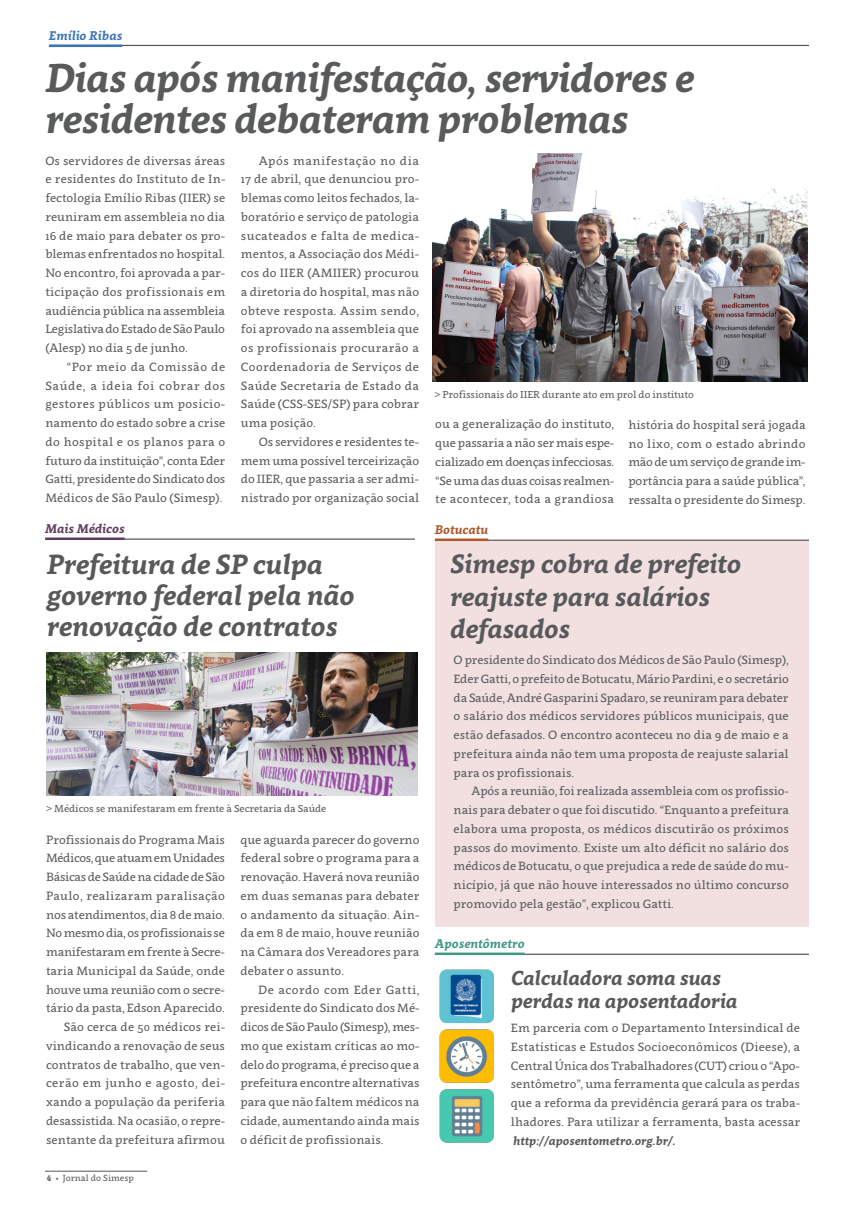
<style>
.page{position:relative;width:851px;height:1205px;background:#fff}
.page>*{position:absolute;margin:0;border:0;box-sizing:border-box;transform-origin:0 0}
.t1{font:italic 700 40px/41.2px "Clavo";letter-spacing:-.02em;color:#585a5b}
.t2{font:italic 700 27.5px/31.2px "Clavo";letter-spacing:-.01em;color:#58595b}
.t3{font:italic 700 26.25px/32.5px "Clavo";letter-spacing:-.01em;color:#58595b}
.t4{font:italic 700 20px/22.5px "Clavo";letter-spacing:-.01em;color:#58595b}
.t5{font:italic 700 12.5px "Clavo";color:#429785}
.t6{font:italic 700 12.5px "Clavo";color:#3e74b9}
.t7{font:italic 700 12.5px "Clavo";color:#613b5e}
.t8{font:italic 700 12.5px "Clavo";color:#ae5727}
.t9{font:11.88px/18.8px "Clavo";color:#58595b;text-align:justify}
.t10{font:italic 700 11.88px "Clavo";color:#58595b}
.t11{font:10px "Clavo";letter-spacing:-.01em;color:#58595b}
.t12{font:8.75px "Clavo";color:#58595b}
.s1{font-weight:700;font-style:italic}
</style>
<div class="page">
<div style="left:435px;top:541px;width:373px;height:386px;background:#f2e0e1"></div>
<hr style="left:50px;top:45px;width:758px;height:1px;background:#58595b">
<hr style="left:49px;top:45px;width:73px;height:2px;background:#3e74b9">
<hr style="left:435px;top:539px;width:373px;height:2px;background:#58595b">
<hr style="left:435px;top:953px;width:373px;height:2px;background:#58595b">
<hr style="left:435px;top:538px;width:53px;height:3px;background:#ae5727">
<hr style="left:435px;top:952px;width:89px;height:3px;background:#429785">
<hr style="left:56px;top:538px;width:359px;height:2px;background:#58595b">
<hr style="left:45px;top:537px;width:80px;height:3px;background:#613b5e">
<img style="left:46px;top:652px;width:371px;height:144px">
<img style="left:432px;top:154px;width:375px;height:227px">
<hr style="left:45px;top:1171px;width:102px;height:1px;background:#808285">
<img style="left:439px;top:969px;width:55px;height:174px">
<p class="t6" style="left:49px;top:27px;width:75px">Emílio Ribas</p>
<h1 class="t1" style="left:45px;top:56px;width:650px">Dias após manifestação, servidores e residentes debateram problemas</h1>
<p class="t9" style="left:45px;top:151px;width:181px">Os servidores de diversas áreas e residentes do Instituto de In&shy;fectologia Emílio Ribas (IIER) se reuniram em assembleia no dia 16 de maio para debater os pro&shy;blemas enfrentados no hospital.<br>No encontro, foi aprovada a par&shy;ticipação dos profissionais em audiência pública na assembleia Legislativa do Estado de São Paulo (Alesp) no dia 5 de junho.</p>
<p class="t9" style="left:45px;top:357px;width:181px;text-indent:21px">“Por meio da Comissão de Saúde, a ideia foi cobrar dos gestores públicos um posicio&shy;namento do estado sobre a crise do hospital e os planos para o futuro da instituição”, conta Eder Gatti, presidente do Sindicato dos Médicos de São Paulo (Simesp).</p>
<p class="t9" style="left:241px;top:151px;width:180px;text-indent:18px">Após manifestação no dia 17 de abril, que denunciou pro&shy;blemas como leitos fechados, la&shy;boratório e serviço de patologia sucateados e falta de medica&shy;mentos, a Associação dos Médi&shy;cos do IIER (AMIIER) procurou a diretoria do hospital, mas não obteve resposta. Assim sendo, foi aprovado na assembleia que os profissionais procurarão a Coordenadoria de Serviços de Saúde Secretaria de Estado da Saúde (CSS-SES/SP) para cobrar uma posição.</p>
<p class="t9" style="left:241px;top:432px;width:180px;text-indent:18px">Os servidores e residentes te&shy;mem uma possível terceirização do IIER, que passaria a ser admi&shy;nistrado por organização social</p>
<p class="t11" style="left:434px;top:387px;width:261px">&gt; Profissionais do IIER durante ato em prol do instituto</p>
<p class="t9" style="left:435px;top:414px;width:180px">ou a generalização do instituto, que passaria a não ser mais espe&shy;cializado em doenças infecciosas. “Se uma das duas coisas realmen&shy;te acontecer, toda a grandiosa</p>
<p class="t9" style="left:628px;top:415px;width:179px">história do hospital será jogada no lixo, com o estado abrindo mão de um serviço de grande im&shy;portância para a saúde pública”, ressalta o presidente do Simesp.</p>
<p class="t7" style="left:45px;top:519px;width:81px">Mais Médicos</p>
<h2 class="t2" style="left:47px;top:548px;width:309px">Prefeitura de SP culpa governo federal pela não renovação de contratos</h2>
<h3 class="t3" style="left:450px;top:546px;width:293px">Simesp cobra de prefeito reajuste para salários defasados</h3>
<p class="t8" style="left:435px;top:520px;width:55px">Botucatu</p>
<p class="t11" style="left:46px;top:801px;width:282px">&gt; Médicos se manifestaram em frente à Secretaria da Saúde</p>
<p class="t9" style="left:46px;top:829px;width:180px;text-align:right">Profissionais do Programa Mais<br>Médicos, que atuam em Unidades<br>Básicas de Saúde na cidade de São<br>Paulo, realizaram paralisação nos atendimentos, dia 8 de maio.<br>No mesmo dia, os profissionais se manifestaram em frente à Secre&shy;taria Municipal da Saúde, onde houve uma reunião com o secre&shy;tário da pasta, Edson Aparecido.<br>São cerca de 50 médicos rei&shy;vindicando a renovação de seus contratos de trabalho, que ven&shy;cerão em junho e agosto, dei&shy;xando a população da periferia desassistida. Na ocasião, o repre&shy;sentante da prefeitura afirmou</p>
<p class="t12" style="left:47px;top:1172px;width:88px"><span class="s1">4</span> • Jornal do Simesp</p>
<p class="t9" style="left:240px;top:829px;width:180px">que aguarda parecer do governo federal sobre o programa para a renovação. Haverá nova reunião em duas semanas para debater o andamento da situação. Ain&shy;da em 8 de maio, houve reunião na Câmara dos Vereadores para debater o assunto.</p>
<p class="t9" style="left:240px;top:979px;width:180px;text-indent:18px">De acordo com Eder Gatti, presidente do Sindicato dos Mé&shy;dicos de São Paulo (Simesp), mes&shy;mo que existam críticas ao mo&shy;delo do programa, é preciso que a prefeitura encontre alternativas para que não faltem médicos na cidade, aumentando ainda mais o déficit de profissionais.</p>
<p class="t9" style="left:453px;top:650px;width:337px">O presidente do Sindicato dos Médicos de São Paulo (Simesp), Eder Gatti, o prefeito de Botucatu, Mário Pardini, e o secretário da Saúde, André Gasparini Spadaro, se reuniram para debater o salário dos médicos servidores públicos municipais, que estão defasados. O encontro aconteceu no dia 9 de maio e a prefeitura ainda não tem uma proposta de reajuste salarial para os profissionais.</p>
<p class="t9" style="left:453px;top:781px;width:337px;text-indent:18px">Após a reunião, foi realizada assembleia com os profissio&shy;nais para debater o que foi discutido. “Enquanto a prefeitura elabora uma proposta, os médicos discutirão os próximos passos do movimento. Existe um alto déficit no salário dos médicos de Botucatu, o que prejudica a rede de saúde do mu&shy;nicípio, já que não houve interessados no último concurso promovido pela gestão”, explicou Gatti.</p>
<p class="t5" style="left:435px;top:934px;width:91px">Aposentômetro</p>
<h3 class="t4" style="left:511px;top:966px;width:228px">Calculadora soma suas perdas na aposentadoria</h3>
<p class="t9" style="left:511px;top:1018px;width:291px">Em parceria com o Departamento Intersindical de Estatísticas e Estudos Socioeconômicos (Dieese), a Central Única dos Trabalhadores (CUT) criou o “Apo&shy;sentômetro”, uma ferramenta que calcula as perdas que a reforma da previdência gerará para os traba&shy;lhadores. Para utilizar a ferramenta, basta acessar</p>
<p class="t10" style="left:513px;top:1132px;width:164px">http://aposentometro.org.br/.</p>
</div>
